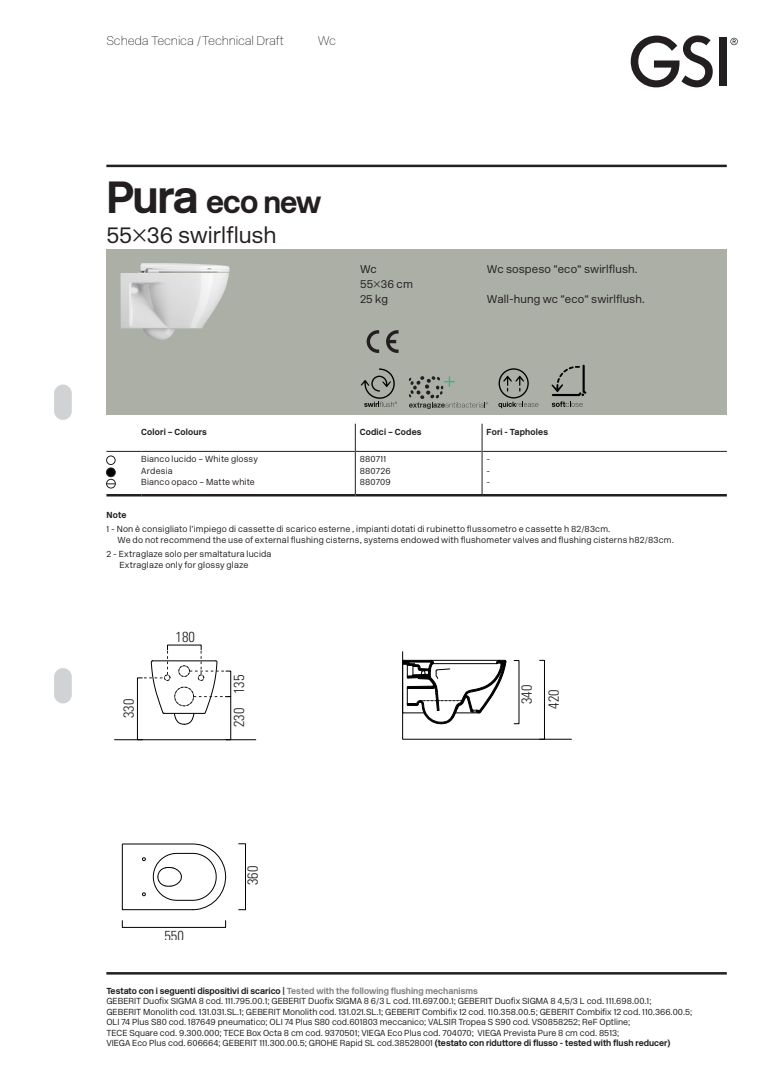
<style>
.page{position:relative;width:780px;height:1088px;background:#fff}
.page>*{position:absolute;margin:0;border:0;box-sizing:border-box;transform-origin:0 0}
.t1{font:700 45px "New Rail Alphabet";color:#231f20}
.t2{font:300 22.5px "New Rail Alphabet";letter-spacing:-.005em;color:#231f20}
.t3{font:300 condensed 14.5px/26.9px "Univers LT Std";color:#231f20;text-align:center}
.t4{font:12.5px "New Rail Alphabet Off White";letter-spacing:-.015em;color:#231f20}
.t5{font:300 11.25px "New Rail Alphabet";letter-spacing:.01em;color:#231f20}
.t6{font:300 8.75px "New Rail Alphabet";color:#231f20}
.t7{font:300 8.75px "New Rail Alphabet";letter-spacing:.02em;color:#231f20}
.t8{font:700 8.75px "New Rail Alphabet";color:#231f20}
.t9{font:700 8.75px "New Rail Alphabet";letter-spacing:.02em;color:#231f20}
.t10{font:7.12px "New Rail Alphabet Off White";letter-spacing:-.045em;color:#0f1313}
.s1{font-size:31.25px}
.s2{font-size:30px}
.s3{color:#808285}
.s4{font-weight:700}
</style>
<div class="page">
<div style="left:54px;top:384px;width:18px;height:36px;background:#d1d2d4;border-radius:9px"></div>
<div style="left:54px;top:668px;width:18px;height:35px;background:#d1d2d4;border-radius:9px"></div>
<svg style="left:630px;top:35px;width:82px;height:52px"></svg>
<div style="left:719px;top:38px;width:7px;height:48px;background:#231f20"></div>
<svg style="left:730px;top:38px;width:7px;height:7px"></svg>
<div style="left:106px;top:250px;width:620px;height:165px;background:#acafa6"></div>
<hr style="left:106px;top:165px;width:620px;height:2px;background:#231f20">
<img style="left:120px;top:263px;width:110px;height:77px">
<svg style="left:366px;top:330px;width:13px;height:23px"></svg>
<svg style="left:386px;top:330px;width:12px;height:23px"></svg>
<svg style="left:361px;top:368px;width:36px;height:39px"></svg>
<svg style="left:498px;top:368px;width:40px;height:40px"></svg>
<svg style="left:551px;top:365px;width:35px;height:42px"></svg>
<svg style="left:409px;top:376px;width:79px;height:33px"></svg>
<div style="left:238px;top:843px;width:8px;height:67px;border:1px solid #000001"></div>
<svg style="left:121px;top:843px;width:105px;height:68px"></svg>
<svg style="left:402px;top:651px;width:170px;height:89px"></svg>
<div style="left:137px;top:678px;width:5px;height:62px;border:1px solid #000001"></div>
<hr style="left:114px;top:739px;width:142px;height:1px;background:#000001">
<svg style="left:144px;top:651px;width:84px;height:74px"></svg>
<hr style="left:106px;top:451px;width:35px;height:1px;background:#231f20">
<hr style="left:141px;top:451px;width:214px;height:1px;background:#231f20">
<hr style="left:356px;top:451px;width:125px;height:1px;background:#231f20">
<hr style="left:482px;top:451px;width:244px;height:1px;background:#231f20">
<hr style="left:106px;top:494px;width:35px;height:2px;background:#231f20">
<hr style="left:141px;top:494px;width:214px;height:2px;background:#231f20">
<hr style="left:482px;top:494px;width:244px;height:2px;background:#231f20">
<svg style="left:355px;top:424px;width:1px;height:27px"></svg>
<svg style="left:481px;top:424px;width:1px;height:27px"></svg>
<hr style="left:355px;top:451px;width:1px;height:43px;background:#231f20">
<hr style="left:481px;top:451px;width:1px;height:43px;background:#231f20">
<hr style="left:355px;top:494px;width:127px;height:2px;background:#231f20">
<div style="left:106px;top:456px;width:9px;height:9px;border:1px solid #231f20;border-radius:50%"></div>
<div style="left:106px;top:479px;width:9px;height:9px;border:1px solid #231f20;border-radius:50%"></div>
<div style="left:106px;top:468px;width:9px;height:9px;background:#000;border-radius:50%"></div>
<div style="left:106px;top:468px;width:9px;height:9px;border:1px solid #231f20;border-radius:50%"></div>
<hr style="left:106px;top:972px;width:620px;height:2px;background:#231f20">
<h3 class="t4" style="left:106px;top:32px;width:179px">Scheda Tecnica /Technical Draft</h3>
<p class="t4" style="left:318px;top:32px;width:20px">Wc</p>
<p class="t1" style="left:106px;top:167px;width:216px">Pura <span class="s1">eco</span> <span class="s2">new</span></p>
<p class="t2" style="left:106px;top:220px;width:172px">55×36 swirlflush</p>
<p class="t5" style="left:360px;top:261px;width:18px">Wc</p>
<p class="t5" style="left:360px;top:276px;width:54px">55×36 cm</p>
<p class="t5" style="left:360px;top:291px;width:29px">25 kg</p>
<p class="t5" style="left:487px;top:261px;width:152px">Wc sospeso “eco“ swirlflush.</p>
<p class="t5" style="left:487px;top:291px;width:159px">Wall-hung wc “eco“ swirlflush.</p>
<p class="t9" style="left:141px;top:426px;width:67px">Colori – Colours</p>
<p class="t9" style="left:360px;top:426px;width:63px">Codici – Codes</p>
<p class="t9" style="left:486px;top:426px;width:63px">Fori - Tapholes</p>
<p class="t7" style="left:141px;top:453px;width:118px">Bianco lucido – White glossy</p>
<p class="t7" style="left:141px;top:465px;width:33px">Ardesia</p>
<p class="t7" style="left:141px;top:476px;width:115px">Bianco opaco – Matte white</p>
<p class="t6" style="left:360px;top:453px;width:28px">880711</p>
<p class="t6" style="left:360px;top:465px;width:32px">880726</p>
<p class="t6" style="left:360px;top:476px;width:33px">880709</p>
<p class="t6" style="left:486px;top:453px;width:5px">-</p>
<p class="t6" style="left:486px;top:465px;width:5px">-</p>
<p class="t6" style="left:486px;top:476px;width:5px">-</p>
<p class="t10" style="left:370px;top:466px;width:37px">antibacterial</p>
<p class="t8" style="left:107px;top:509px;width:21px">Note</p>
<p class="t7" style="left:107px;top:523px;width:505px">1 - Non è consigliato l’impiego di cassette di scarico esterne , impianti dotati di rubinetto flussometro e cassette h 82/83cm.</p>
<p class="t7" style="left:118px;top:534px;width:557px">We do not recommend the use of external flushing cisterns, systems endowed with flushometer valves and flushing cisterns h82/83cm.</p>
<p class="t7" style="left:107px;top:548px;width:166px">2 - Extraglaze solo per smaltatura lucida</p>
<p class="t7" style="left:119px;top:559px;width:130px">Extraglaze only for glossy glaze</p>
<p class="t3" style="left:115px;top:718px;width:21px;rotate:-90deg">330</p>
<p class="t3" style="left:176px;top:624px;width:21px">180</p>
<p class="t3" style="left:225px;top:727px;width:54px;rotate:-90deg">230 135</p>
<p class="t3" style="left:222px;top:695px;width:21px;rotate:-90deg">360</p>
<p class="t3" style="left:513px;top:708px;width:25px;rotate:-90deg">340<br>420</p>
<p class="t3" style="left:164px;top:922px;width:21px">550</p>
<p class="t3" style="left:239px;top:885px;width:21px;rotate:-90deg">360</p>
<p class="t8" style="left:106px;top:984px;width:373px">Testato con i seguenti dispositivi di scarico | <span class="s3">Tested with the following flushing mechanisms</span></p>
<p class="t6" style="left:106px;top:995px;width:546px">GEBERIT Duofix SIGMA 8 cod. 111.795.00.1; GEBERIT Duofix SIGMA 8 6/3 L cod. 111.697.00.1; GEBERIT Duofix SIGMA 8 4,5/3 L cod. 111.698.00.1;</p>
<p class="t6" style="left:106px;top:1006px;width:587px">GEBERIT Monolith cod. 131.031.SL.1; GEBERIT Monolith cod. 131.021.SL.1; GEBERIT Combifix 12 cod. 110.358.00.5; GEBERIT Combifix 12 cod. 110.366.00.5;</p>
<p class="t6" style="left:106px;top:1016px;width:525px">OLI 74 Plus S80 cod. 187649 pneumatico; OLI 74 Plus S80 cod.601803 meccanico; VALSIR Tropea S S90 cod. VS0858252; ReF Optline;</p>
<p class="t6" style="left:106px;top:1027px;width:514px">TECE Square cod. 9.300.000; TECE Box Octa 8 cm cod. 9370501; VIEGA Eco Plus cod. 704070; VIEGA Prevista Pure 8 cm cod. 8513;</p>
<p class="t6" style="left:106px;top:1037px;width:565px">VIEGA Eco Plus cod. 606664; GEBERIT 111.300.00.5; GROHE Rapid SL cod.38528001 <span class="s4">(testato con riduttore di flusso - tested with flush reducer)</span></p>
</div>
